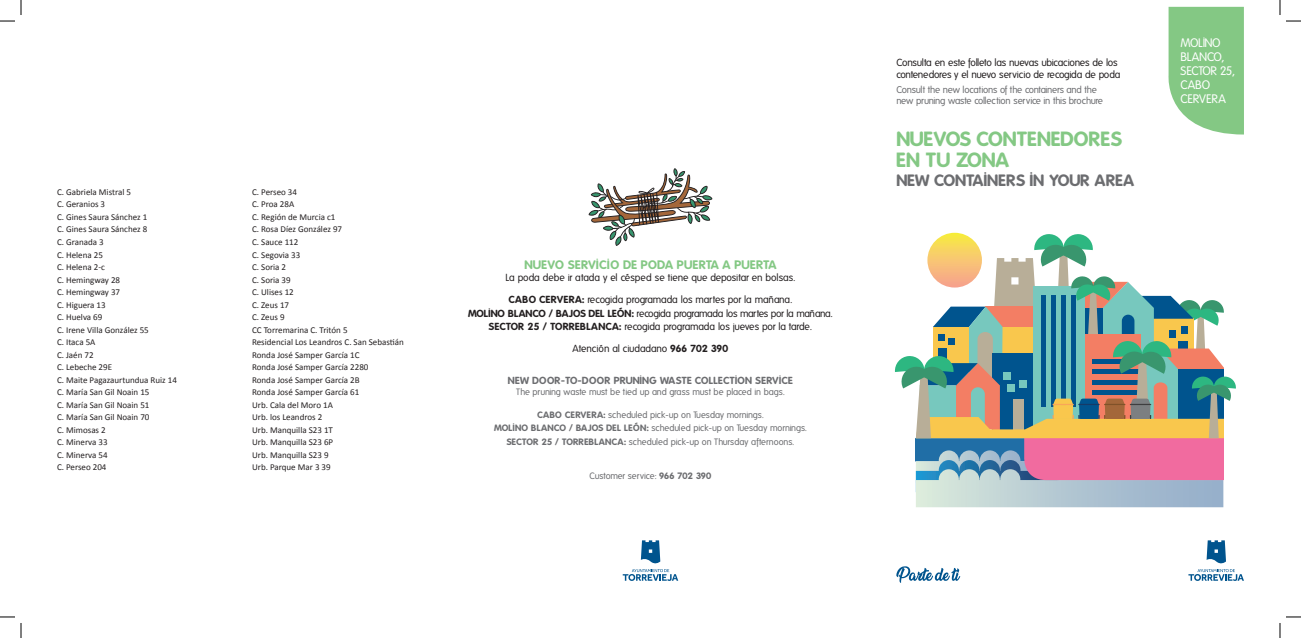
<style>
.page{position:relative;width:1301px;height:638px;background:#fff}
.page>*{position:absolute;margin:0;border:0;box-sizing:border-box;transform-origin:0 0}
.t1{font:700 20px "Folks";letter-spacing:-.025em;color:#84c884}
.t2{font:700 16px "Folks";letter-spacing:-.015em;color:#6c6d70}
.t3{font:700 12px "Folks";letter-spacing:.02em;color:#84c884}
.t4{font:12px "Folks";letter-spacing:-.025em;color:#fff}
.t5{font:12px "Folks";color:#fff}
.t6{font:10px "Folks";letter-spacing:-.02em;color:#231f20}
.t7{font:700 10px "Folks";letter-spacing:.02em;color:#6c6d70}
.t8{font:9.5px "Folks";letter-spacing:-.025em;color:#6c6d70}
.t9{font:9px "Calibri";color:#231f20}
.t10{font:9px "Folks";letter-spacing:-.015em;color:#6c6d70}
.s1{font-weight:700}
</style>
<div class="page">
<svg style="left:1168px;top:7px;width:76px;height:127px;background:#8fcd8f"></svg>
<svg style="left:894px;top:233px;width:342px;height:274px"></svg>
<svg style="left:623px;top:540px;width:55px;height:40px"></svg>
<svg style="left:1188px;top:540px;width:56px;height:40px"></svg>
<svg style="left:896px;top:566px;width:64px;height:16px"></svg>
<svg style="left:588px;top:168px;width:124px;height:78px"></svg>
<svg style="left:1286px;top:20px;width:15px;height:2px"></svg>
<svg style="left:1286px;top:616px;width:15px;height:1px"></svg>
<svg style="left:0;top:0;width:22px;height:22px"></svg>
<svg style="left:0;top:616px;width:22px;height:21px"></svg>
<svg style="left:1279px;top:0;width:1px;height:15px"></svg>
<svg style="left:1279px;top:623px;width:1px;height:14px"></svg>
<p class="t9" style="left:57px;top:186px;width:76px">C. Gabriela Mistral 5</p>
<p class="t9" style="left:57px;top:199px;width:50px">C. Geranios 3</p>
<p class="t9" style="left:57px;top:211px;width:92px">C. Gines Saura Sánchez 1</p>
<p class="t9" style="left:57px;top:224px;width:92px">C. Gines Saura Sánchez 8</p>
<p class="t9" style="left:57px;top:236px;width:48px">C. Granada 3</p>
<p class="t9" style="left:57px;top:249px;width:47px">C. Helena 25</p>
<p class="t9" style="left:57px;top:261px;width:49px">C. Helena 2-c</p>
<p class="t9" style="left:57px;top:274px;width:65px">C. Hemingway 28</p>
<p class="t9" style="left:57px;top:286px;width:65px">C. Hemingway 37</p>
<p class="t9" style="left:57px;top:299px;width:50px">C. Higuera 13</p>
<p class="t9" style="left:57px;top:311px;width:47px">C. Huelva 69</p>
<p class="t9" style="left:57px;top:324px;width:93px">C. Irene Villa González 55</p>
<p class="t9" style="left:57px;top:336px;width:40px">C. Itaca 5A</p>
<p class="t9" style="left:57px;top:349px;width:38px">C. Jaén 72</p>
<p class="t9" style="left:57px;top:361px;width:57px">C. Lebeche 29E</p>
<p class="t9" style="left:57px;top:374px;width:121px">C. Maite Pagazaurtundua Ruiz 14</p>
<p class="t9" style="left:57px;top:386px;width:94px">C. María San Gil Noain 15</p>
<p class="t9" style="left:57px;top:399px;width:94px">C. María San Gil Noain 51</p>
<p class="t9" style="left:57px;top:411px;width:94px">C. María San Gil Noain 70</p>
<p class="t9" style="left:57px;top:424px;width:50px">C. Mimosas 2</p>
<p class="t9" style="left:57px;top:436px;width:52px">C. Minerva 33</p>
<p class="t9" style="left:57px;top:449px;width:52px">C. Minerva 54</p>
<p class="t9" style="left:57px;top:461px;width:51px">C. Perseo 204</p>
<p class="t9" style="left:252px;top:186px;width:46px">C. Perseo 34</p>
<p class="t9" style="left:252px;top:199px;width:44px">C. Proa 28A</p>
<p class="t9" style="left:252px;top:211px;width:85px">C. Región de Murcia c1</p>
<p class="t9" style="left:252px;top:224px;width:92px">C. Rosa Díez González 97</p>
<p class="t9" style="left:252px;top:236px;width:48px">C. Sauce 112</p>
<p class="t9" style="left:252px;top:249px;width:50px">C. Segovia 33</p>
<p class="t9" style="left:252px;top:261px;width:36px">C. Soria 2</p>
<p class="t9" style="left:252px;top:274px;width:40px">C. Soria 39</p>
<p class="t9" style="left:252px;top:286px;width:43px">C. Ulises 12</p>
<p class="t9" style="left:252px;top:299px;width:39px">C. Zeus 17</p>
<p class="t9" style="left:252px;top:311px;width:34px">C. Zeus 9</p>
<p class="t9" style="left:252px;top:324px;width:97px">CC Torremarina C. Tritón 5</p>
<p class="t9" style="left:252px;top:336px;width:153px">Residencial Los Leandros C. San Sebastián</p>
<p class="t9" style="left:252px;top:349px;width:109px">Ronda José Samper García 1C</p>
<p class="t9" style="left:252px;top:361px;width:118px">Ronda José Samper García 2280</p>
<p class="t9" style="left:252px;top:374px;width:109px">Ronda José Samper García 2B</p>
<p class="t9" style="left:252px;top:386px;width:109px">Ronda José Samper García 61</p>
<p class="t9" style="left:252px;top:399px;width:82px">Urb. Cala del Moro 1A</p>
<p class="t9" style="left:252px;top:411px;width:72px">Urb. los Leandros 2</p>
<p class="t9" style="left:252px;top:424px;width:82px">Urb. Manquilla S23 1T</p>
<p class="t9" style="left:252px;top:436px;width:83px">Urb. Manquilla S23 6P</p>
<p class="t9" style="left:252px;top:449px;width:78px">Urb. Manquilla S23 9</p>
<p class="t9" style="left:252px;top:461px;width:80px">Urb. Parque Mar 3 39</p>
<p class="t3" style="left:524px;top:258px;width:253px">NUEVO SERVICIO DE PODA PUERTA A PUERTA</p>
<p class="t6" style="left:505px;top:271px;width:291px">La poda debe ir atada y el césped se tiene que depositar en bolsas.</p>
<p class="t6" style="left:509px;top:294px;width:285px"><span class="s1">CABO CERVERA:</span> recogida programada los martes por la mañana.</p>
<p class="t6" style="left:468px;top:307px;width:366px"><span class="s1">MOLINO BLANCO / BAJOS DEL LEÓN:</span> recogida programada los martes por la mañana.</p>
<p class="t6" style="left:489px;top:320px;width:324px"><span class="s1">SECTOR 25 / TORREBLANCA:</span> recogida programada los jueves por la tarde.</p>
<p class="t6" style="left:572px;top:343px;width:157px">Atención al ciudadano <span class="s1">966 702 390</span></p>
<p class="t7" style="left:508px;top:374px;width:286px">NEW DOOR-TO-DOOR PRUNING WASTE COLLECTION SERVICE</p>
<p class="t10" style="left:516px;top:387px;width:270px">The pruning waste must be tied up and grass must be placed in bags.</p>
<p class="t10" style="left:537px;top:409px;width:228px"><span class="s1">CABO CERVERA:</span> scheduled pick-up on Tuesday mornings.</p>
<p class="t10" style="left:494px;top:423px;width:314px"><span class="s1">MOLINO BLANCO / BAJOS DEL LEÓN:</span> scheduled pick-up on Tuesday mornings.</p>
<p class="t10" style="left:507px;top:436px;width:289px"><span class="s1">SECTOR 25 / TORREBLANCA:</span> scheduled pick-up on Thursday afternoons.</p>
<p class="t10" style="left:589px;top:470px;width:124px">Customer service: <span class="s1">966 702 390</span></p>
<p class="t6" style="left:896px;top:57px;width:223px">Consulta en este folleto las nuevas ubicaciones de los</p>
<p class="t6" style="left:896px;top:69px;width:226px">contenedores y el nuevo servicio de recogida de poda</p>
<p class="t8" style="left:896px;top:84px;width:202px">Consult the new locations of the containers and the</p>
<p class="t8" style="left:896px;top:96px;width:208px">new pruning waste collection service in this brochure</p>
<p class="t1" style="left:896px;top:127px;width:227px">NUEVOS CONTENEDORES</p>
<p class="t1" style="left:896px;top:148px;width:114px">EN TU ZONA</p>
<p class="t2" style="left:896px;top:171px;width:240px">NEW CONTAINERS IN YOUR AREA</p>
<p class="t4" style="left:1180px;top:36px;width:42px">MOLINO</p>
<p class="t4" style="left:1180px;top:50px;width:45px">BLANCO,</p>
<p class="t4" style="left:1180px;top:64px;width:56px">SECTOR 25,</p>
<p class="t4" style="left:1180px;top:78px;width:31px">CABO</p>
<p class="t5" style="left:1180px;top:92px;width:47px">CERVERA</p>
</div>
